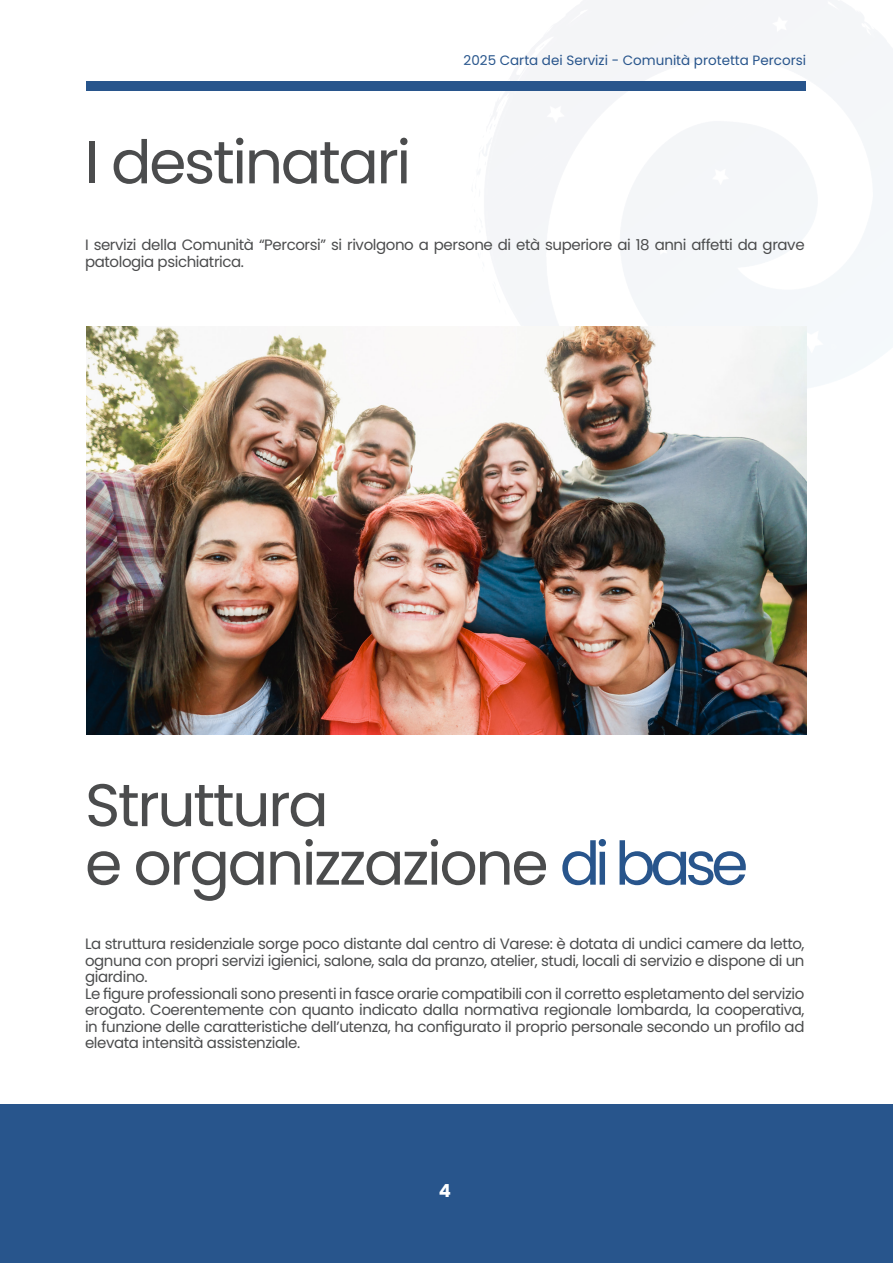
<style>
.page{position:relative;width:893px;height:1263px;background:#fff}
.page>*{position:absolute;margin:0;border:0;box-sizing:border-box;transform-origin:0 0}
.Title__Left{font:60px "Poppins";letter-spacing:-.04em;color:#4b4c4d}
.Body__Right{font:700 18px "Poppins";color:#fff}
.Body__Left_Justify{font:15px/16.5px "Poppins";letter-spacing:-.025em;color:#4b4c4d;text-align:justify}
.Body__Right-2{font:13.5px "Poppins";color:#28558c}
.s1{color:#28558c}
</style>
<div class="page">
<div style="left:0;top:1104px;width:893px;height:159px;background:#28558c"></div>
<img style="left:478px;top:0;width:415px;height:480px">
<div style="left:86px;top:81px;width:720px;height:10px;background:#28558c"></div>
<img style="left:87px;top:327px;width:719px;height:408px">
<p class="Title__Left" style="left:85px;top:128px;width:328px">I destinatari</p>
<p class="Body__Right-2" style="left:464px;top:53px;width:344px">2025 Carta dei Servizi - Comunità protetta Percorsi</p>
<p class="Body__Left_Justify" style="left:85px;top:237px;width:721px">I servizi della Comunità “Percorsi” si rivolgono a persone di età superiore ai 18 anni affetti da grave patologia psichiatrica.</p>
<p class="Title__Left" style="left:85px;top:770px;width:245px">Struttura</p>
<p class="Title__Left" style="left:85px;top:829px;width:665px">e organizzazione <span class="s1">di base</span></p>
<p class="Body__Left_Justify" style="left:85px;top:936px;width:721px">La struttura residenziale sorge poco distante dal centro di Varese: è dotata di undici camere da letto, ognuna con propri servizi igienici, salone, sala da pranzo, atelier, studi, locali di servizio e dispone di un giardino.</p>
<p class="Body__Left_Justify" style="left:85px;top:985px;width:721px">Le figure professionali sono presenti in fasce orarie compatibili con il corretto espletamento del servizio erogato. Coerentemente con quanto indicato dalla normativa regionale lombarda, la cooperativa, in funzione delle caratteristiche dell’utenza, ha configurato il proprio personale secondo un profilo ad elevata intensità assistenziale.</p>
<p class="Body__Right" style="left:439px;top:1180px;width:14px">4</p>
</div>
